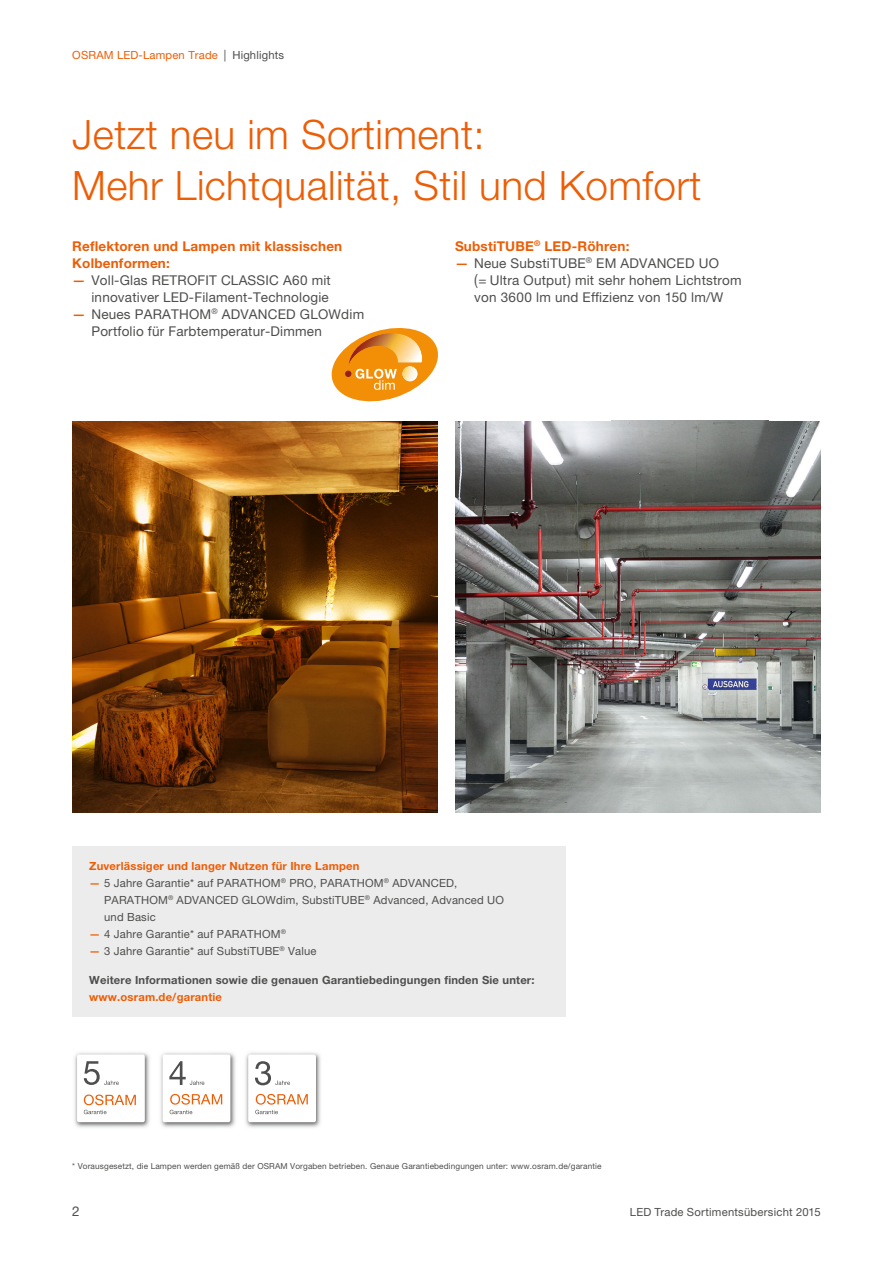
<style>
.page{position:relative;width:893px;height:1263px;background:#fff}
.page>*{position:absolute;margin:0;border:0;box-sizing:border-box;transform-origin:0 0}
.t1{font:300 40.5px/51px "Helvetica Neue LT Pro";letter-spacing:.01em;color:#ed5d05}
.t2{font:13.5px/17px "Helvetica Neue LT Pro";letter-spacing:.015em;color:#4e4e4d}
.t3{font:700 13.5px/17px "Helvetica Neue LT Pro";letter-spacing:.015em;color:#ed5d05}
.t4{font:11.25px/17px "Helvetica Neue LT Pro";letter-spacing:.015em;color:#4e4e4d}
.t5{font:700 11.25px "Helvetica Neue LT Pro";letter-spacing:.015em;color:#4e4e4d}
.t6{font:700 11.25px "Helvetica Neue LT Pro";letter-spacing:.015em;color:#ed5d05}
.t7{font:11.25px "Helvetica Neue LT Pro";letter-spacing:.015em;color:#ed5d05}
.t8{font:8.25px "Helvetica Neue LT Pro";letter-spacing:.015em;color:#4e4e4d}
.s1{font-size:11.7px;color:#4e4e4d}
.s2{color:#4e4e4d}
.s3{font-weight:500;color:#ed5d05}
.s4{font-size:15.15px}
</style>
<div class="page">
<img style="left:455px;top:421px;width:366px;height:391px">
<img style="left:72px;top:421px;width:366px;height:391px">
<svg style="left:332px;top:328px;width:106px;height:73px"></svg>
<div style="left:72px;top:846px;width:494px;height:170px;background:#ececec"></div>
<img style="left:160px;top:1052px;width:76px;height:76px">
<div style="left:163px;top:1054px;width:67px;height:68px;background:#fff;border-radius:2px"></div>
<svg style="left:170px;top:1094px;width:52px;height:10px"></svg>
<svg style="left:170px;top:1110px;width:22px;height:4px"></svg>
<svg style="left:169px;top:1061px;width:35px;height:24px"></svg>
<img style="left:74px;top:1052px;width:76px;height:76px">
<div style="left:77px;top:1054px;width:68px;height:68px;background:#fff;border-radius:2px"></div>
<svg style="left:84px;top:1094px;width:52px;height:20px"></svg>
<svg style="left:84px;top:1061px;width:35px;height:24px"></svg>
<img style="left:245px;top:1052px;width:76px;height:76px">
<div style="left:248px;top:1054px;width:68px;height:68px;background:#fff;border-radius:2px"></div>
<svg style="left:256px;top:1094px;width:52px;height:10px"></svg>
<svg style="left:255px;top:1110px;width:23px;height:4px"></svg>
<svg style="left:255px;top:1061px;width:35px;height:24px"></svg>
<p class="t7" style="left:72px;top:51px;width:213px">OSRAM LED-Lampen Trade <span class="s1">|</span> <span class="s2">Highlights</span></p>
<h1 class="t1" style="left:72px;top:114px;width:631px">Jetzt neu im Sortiment:<br>Mehr Lichtqualität, Stil und Komfort</h1>
<p class="t3" style="left:72px;top:239px;width:271px">Reflektoren und Lampen mit klassischen<br>Kolbenformen:</p>
<p class="t2" style="left:72px;top:273px;width:260px;text-align:right"><span class="s3">—</span> Voll-Glas RETROFIT CLASSIC A60 mit innovativer LED-Filament-Technologie</p>
<p class="t2" style="left:91px;top:307px;width:274px;text-indent:-19px"><span class="s3">—</span> Neues PARATHOM<sup>®</sup> ADVANCED GLOWdim<br>Portfolio für Farbtemperatur-Dimmen</p>
<p class="t3" style="left:455px;top:239px;width:176px">SubstiTUBE<sup>®</sup> LED-Röhren:</p>
<p class="t2" style="left:474px;top:256px;width:269px;text-indent:-19px"><span class="s3">—</span> Neue SubstiTUBE<sup>®</sup> EM ADVANCED UO<br><span class="s4">(</span>= Ultra Output<span class="s4">)</span> mit sehr hohem Lichtstrom von 3600 lm und Effizienz von 150 lm/W</p>
<p class="t6" style="left:89px;top:861px;width:272px">Zuverlässiger und langer Nutzen für Ihre Lampen</p>
<p class="t4" style="left:104px;top:876px;width:401px;text-indent:-15px"><span class="s3">—</span> 5 Jahre Garantie* auf PARATHOM<sup>®</sup> PRO, PARATHOM<sup>®</sup> ADVANCED,<br>PARATHOM<sup>®</sup> ADVANCED GLOWdim, SubstiTUBE<sup>®</sup> Advanced, Advanced UO und Basic</p>
<p class="t4" style="left:89px;top:927px;width:198px"><span class="s3">—</span> 4 Jahre Garantie* auf PARATHOM<sup>®</sup></p>
<p class="t4" style="left:89px;top:944px;width:229px"><span class="s3">—</span> 3 Jahre Garantie* auf SubstiTUBE<sup>®</sup> Value</p>
<p class="t5" style="left:89px;top:975px;width:447px">Weitere Informa tionen sowie die genauen Garantiebedingungen finden Sie unter:</p>
<p class="t6" style="left:89px;top:992px;width:134px">www.osram.de/garantie</p>
<p class="t8" style="left:72px;top:1163px;width:531px">* Voraus gesetzt, die Lampen werden gemäß der OSRAM Vorgaben betrieben. Genaue Garantiebedingungen unter: www.osram.de/garantie</p>
<p class="t2" style="left:72px;top:1204px;width:9px">2</p>
<p class="t4" style="left:630px;top:1205px;width:192px">LED Trade Sortimentsübersicht 2015</p>
</div>
